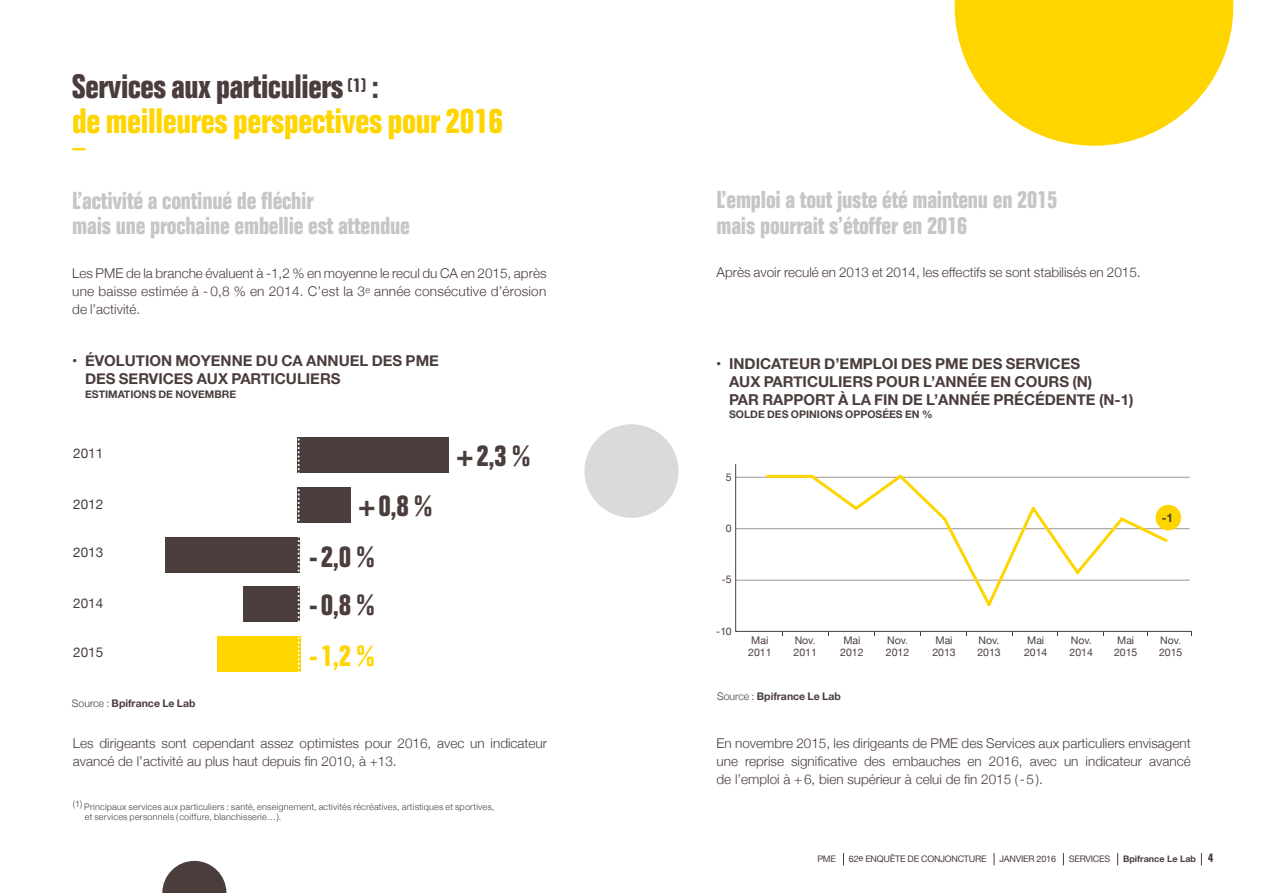
<style>
.page{position:relative;width:1263px;height:893px;background:#fff}
.page>*{position:absolute;margin:0;border:0;box-sizing:border-box;transform-origin:0 0}
.t1{font:700 condensed 34.5px "Folio";letter-spacing:-.01em;color:#ffd500}
.t2{font:700 condensed 33px "Folio";letter-spacing:-.01em;color:#4b3d3c}
.t3{font:700 condensed 29.25px/50.8px "Folio";color:#4b3d3c}
.t4{font:700 condensed 29.25px "Folio";color:#ffd500}
.t5{font:700 condensed 24px/25.5px "Folio";letter-spacing:-.01em;color:#c6c6c6}
.t6{font:700 15px/18px "Helvetica Neue";color:#4b3d3c}
.t7{font:300 13.5px/18px "Helvetica Neue";color:#4b3d3c;text-align:justify}
.t8{font:13.5px "Helvetica Neue";color:#4b3d3c}
.t9{font:700 12px "Helvetica Neue";color:#4b3d3c}
.t10{font:700 10.5px "Helvetica Neue";color:#4b3d3c}
.t11{font:10.5px/12px "Helvetica Neue";color:#4b3d3c}
.t12{font:300 9px/10.5px "Helvetica Neue";letter-spacing:.025em;color:#4b3d3c}
.t13{font:9px "Helvetica Neue";letter-spacing:-.025em;color:#4b3d3c}
.t14{font:700 9px "Helvetica Neue";color:#4b3d3c}
.s1{font-weight:300}
.s2{color:#7e7672}
.s3{font-family:"Folio";font-stretch:condensed;font-size:12px}
</style>
<div class="page">
<svg style="left:955px;top:0;width:278px;height:146px"></svg>
<div style="left:584px;top:424px;width:94px;height:94px;background:#dadada;border-radius:50%"></div>
<svg style="left:162px;top:861px;width:64px;height:32px"></svg>
<svg style="left:72px;top:148px;width:14px;height:2px"></svg>
<div style="left:297px;top:438px;width:151px;height:35px;background:#4b3d3c"></div>
<div style="left:297px;top:487px;width:54px;height:36px;background:#4b3d3c"></div>
<div style="left:165px;top:537px;width:134px;height:35px;background:#4b3d3c"></div>
<div style="left:243px;top:586px;width:57px;height:36px;background:#4b3d3c"></div>
<div style="left:217px;top:636px;width:83px;height:36px;background:#ffd500"></div>
<svg style="left:298px;top:437px;width:2px;height:235px"></svg>
<svg style="left:735px;top:464px;width:456px;height:168px"></svg>
<div style="left:1155px;top:505px;width:26px;height:25px;background:#ffd500;border-radius:50%"></div>
<svg style="left:764px;top:472px;width:406px;height:137px"></svg>
<svg style="left:843px;top:853px;width:1px;height:12px"></svg>
<svg style="left:994px;top:853px;width:1px;height:12px"></svg>
<svg style="left:1063px;top:853px;width:1px;height:12px"></svg>
<svg style="left:1117px;top:853px;width:1px;height:12px"></svg>
<svg style="left:1201px;top:853px;width:1px;height:12px"></svg>
<h2 class="t2" style="left:72px;top:68px;width:308px">Services aux particuliers <sup>(1)</sup> :</h2>
<h1 class="t1" style="left:72px;top:101px;width:433px">de meilleures perspectives pour 2016</h1>
<h3 class="t5" style="left:72px;top:188px;width:339px">L’activité a continué de fléchir<br>mais une prochaine embellie est attendue</h3>
<p class="t7" style="left:72px;top:263px;width:476px">Les PME de la branche évaluent à -1,2 % en moyenne le recul du CA en 2015, après une baisse estimée à - 0,8 % en 2014. C’est la 3<sup>e</sup> année consécutive d’érosion de l’activité.</p>
<p class="t6" style="left:85px;top:353px;width:355px;text-indent:-13px">• ÉVOLUTION MOYENNE DU CA ANNUEL DES PME<br>DES SERVICES AUX PARTICULIERS</p>
<p class="t10" style="left:85px;top:386px;width:153px">ESTIMATIONS DE NOVEMBRE</p>
<p class="t8" style="left:73px;top:443px;width:32px">2011</p>
<p class="t8" style="left:73px;top:495px;width:32px">2012</p>
<p class="t8" style="left:73px;top:542px;width:32px">2013</p>
<p class="t8" style="left:73px;top:594px;width:32px">2014</p>
<p class="t8" style="left:73px;top:643px;width:32px">2015</p>
<p class="t10" style="left:72px;top:695px;width:125px"><span class="s1">Source :</span> Bpifrance Le Lab</p>
<h3 class="t3" style="left:309px;top:480px;width:125px;text-indent:49px">+0,8 % -2,0 %</h3>
<h3 class="t3" style="left:309px;top:579px;width:67px">-0,8 %</h3>
<h3 class="t4" style="left:309px;top:639px;width:67px">-1,2 %</h3>
<h3 class="t3" style="left:456px;top:431px;width:75px">+2,3 %</h3>
<h3 class="t5" style="left:716px;top:187px;width:342px">L’emploi a tout juste été maintenu en 2015 mais pourrait s’étoffer en 2016</h3>
<p class="t7" style="left:716px;top:263px;width:426px">Après avoir reculé en 2013 et 2014, les effectifs se sont stabilisés en 2015.</p>
<p class="t6" style="left:729px;top:355px;width:406px;text-indent:-13px">• INDICATEUR D’EMPLOI DES PME DES SERVICES<br>AUX PARTICULIERS POUR L’ANNÉE EN COURS (N)<br>PAR RAPPORT À LA FIN DE L’ANNÉE PRÉCÉDENTE (N-1)</p>
<p class="t10" style="left:729px;top:406px;width:205px">SOLDE DES OPINIONS OPPOSÉES EN %</p>
<p class="t11" style="left:726px;top:472px;width:7px">5</p>
<p class="t11" style="left:726px;top:523px;width:7px">0</p>
<p class="t9" style="left:1162px;top:508px;width:13px">-1</p>
<p class="t11" style="left:722px;top:574px;width:11px">- 5</p>
<p class="t11" style="left:716px;top:626px;width:17px">- 10</p>
<p class="t11" style="left:748px;top:635px;width:25px">Mai<br>2011</p>
<p class="t11" style="left:793px;top:635px;width:25px">Nov<span class="s2">.<br></span>2011</p>
<p class="t11" style="left:840px;top:635px;width:25px">Mai<br>2012</p>
<p class="t11" style="left:886px;top:635px;width:25px">Nov<span class="s2">.<br></span>2012</p>
<p class="t11" style="left:932px;top:635px;width:25px">Mai<br>2013</p>
<p class="t11" style="left:977px;top:635px;width:25px">Nov.<br>2013</p>
<p class="t11" style="left:1024px;top:635px;width:25px">Mai<br>2014</p>
<p class="t11" style="left:1069px;top:635px;width:25px">Nov.<br>2014</p>
<p class="t11" style="left:1114px;top:635px;width:25px">Mai<br>2015</p>
<p class="t11" style="left:1159px;top:635px;width:25px">Nov<span class="s2">.<br></span>2015</p>
<p class="t10" style="left:717px;top:688px;width:125px"><span class="s1">Source :</span> Bpifrance Le Lab</p>
<p class="t7" style="left:73px;top:734px;width:476px">Les dirigeants sont cependant assez optimistes pour 2016, avec un indicateur avancé de l’activité au plus haut depuis fin 2010, à +13.</p>
<p class="t7" style="left:716px;top:734px;width:476px">En novembre 2015, les dirigeants de PME des Services aux particuliers envisagent une reprise significative des embauches en 2016, avec un indicateur avancé de l’emploi à +6, bien supérieur à celui de fin 2015 (-5).</p>
<p class="t12" style="left:85px;top:801px;width:411px;text-indent:-12px">(1) Principaux services aux particuliers : santé, enseignement, activités récréatives, artistiques et sportives, et services personnels (coiffure, blanchisserie…).</p>
<p class="t13" style="left:817px;top:853px;width:20px">PME</p>
<p class="t13" style="left:849px;top:853px;width:139px">62e ENQUÊTE DE CONJONCTURE</p>
<p class="t13" style="left:999px;top:853px;width:58px">JANVIER 2016</p>
<p class="t13" style="left:1069px;top:853px;width:43px">SERVICES</p>
<p class="t14" style="left:1123px;top:852px;width:92px">Bpifrance Le Lab <span class="s3">4</span></p>
</div>
